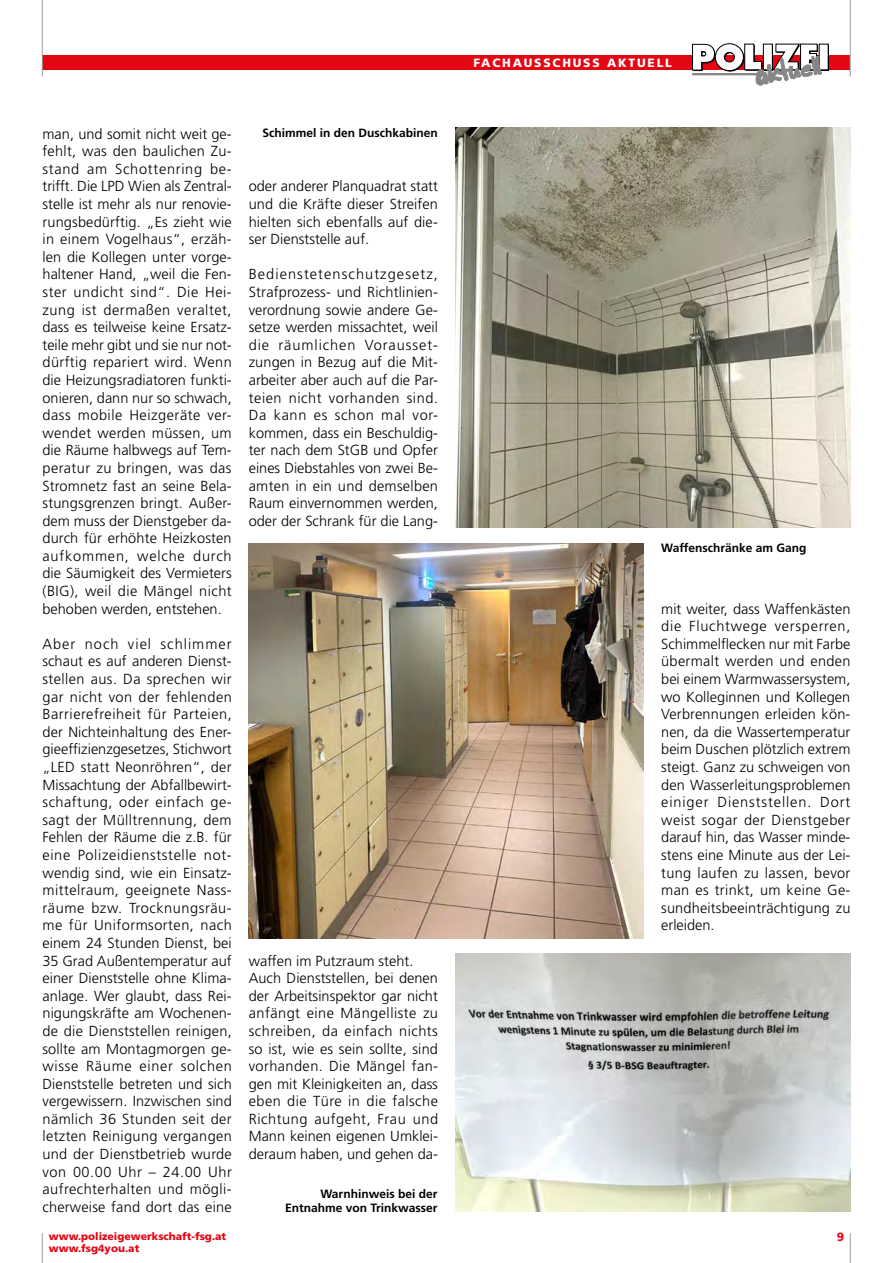
<style>
.page{position:relative;width:893px;height:1263px;background:#fff}
.page>*{position:absolute;margin:0;border:0;box-sizing:border-box;transform-origin:0 0}
.t1{font:300 14.55px/17.5px "Frutiger";letter-spacing:.01em;color:#000;text-align:justify}
.t2{font:700 12px/14.4px "Frutiger";color:#000;text-align:right}
.t3{font:900 12px "Frutiger";letter-spacing:.15em;color:#fff}
.t4{font:900 12px "Frutiger";color:#e30613}
.t5{font:900 10.5px "Frutiger";color:#e30613}
</style>
<div class="page">
<div style="left:42px;top:55px;width:808px;height:15px;background:#e30613"></div>
<hr style="left:42px;top:0;width:1px;height:77px;background:#9d9d9c">
<hr style="left:850px;top:0;width:1px;height:77px;background:#9d9d9c">
<hr style="left:42px;top:1233px;width:1px;height:30px;background:#9d9d9c">
<hr style="left:850px;top:1233px;width:1px;height:30px;background:#9d9d9c">
<div style="left:820px;top:45px;width:9px;height:26px;background:#000"></div>
<div style="left:819px;top:44px;width:9px;height:26px;background:#fff"></div>
<svg style="left:692px;top:43px;width:130px;height:42px"></svg>
<img style="left:455px;top:128px;width:395px;height:399px">
<img style="left:248px;top:543px;width:396px;height:395px">
<img style="left:455px;top:953px;width:395px;height:259px">
<p class="t1" style="left:43px;top:125px;width:191px">man, und somit nicht weit ge&shy;fehlt, was den baulichen Zu&shy;stand am Schottenring be&shy;trifft. Die LPD Wien als Zentral&shy;stelle ist mehr als nur renovie&shy;rungsbedürftig. „Es zieht wie in einem Vogelhaus“, erzäh&shy;len die Kollegen unter vorge&shy;haltener Hand, „weil die Fen&shy;ster undicht sind“. Die Hei&shy;zung ist dermaßen veraltet, dass es teilweise keine Ersatz&shy;teile mehr gibt und sie nur not&shy;dürftig repariert wird. Wenn die Heizungsradiatoren funkti&shy;onieren, dann nur so schwach, dass mobile Heizgeräte ver&shy;wendet werden müssen, um die Räume halbwegs auf Tem&shy;peratur zu bringen, was das Stromnetz fast an seine Bela&shy;stungsgrenzen bringt. Außer&shy;dem muss der Dienstgeber da&shy;durch für erhöhte Heizkosten aufkommen, welche durch die Säumigkeit des Vermieters (BIG), weil die Mängel nicht behoben werden, entstehen.</p>
<p class="t1" style="left:43px;top:635px;width:191px">Aber noch viel schlimmer schaut es auf anderen Dienst&shy;stellen aus. Da sprechen wir gar nicht von der fehlenden Barrierefreiheit für Parteien, der Nichteinhaltung des Ener&shy;gieeffizienzgesetzes, Stichwort „LED statt Neonröhren“, der Missachtung der Abfallbewirt&shy;schaftung, oder einfach ge&shy;sagt der Mülltrennung, dem Fehlen der Räume die z.B. für eine Polizeidienststelle not&shy;wendig sind, wie ein Einsatz&shy;mittelraum, geeignete Nass&shy;räume bzw. Trocknungsräu&shy;me für Uniformsorten, nach einem 24 Stunden Dienst, bei 35 Grad Außentemperatur auf einer Dienststelle ohne Klima&shy;anlage. Wer glaubt, dass Rei&shy;nigungskräfte am Wochenen&shy;de die Dienststellen reinigen, sollte am Montagmorgen ge&shy;wisse Räume einer solchen Dienststelle betreten und sich vergewissern. Inzwischen sind nämlich 36 Stunden seit der letzten Reinigung vergangen und der Dienstbetrieb wurde von 00.00 Uhr – 24.00 Uhr aufrechterhalten und mögli&shy;cherweise fand dort das eine</p>
<p class="t2" style="left:263px;top:125px;width:177px">Schimmel in den Duschkabinen</p>
<p class="t1" style="left:249px;top:178px;width:191px">oder anderer Planquadrat statt und die Kräfte dieser Streifen hielten sich ebenfalls auf die&shy;ser Dienststelle auf.</p>
<p class="t1" style="left:249px;top:266px;width:191px">Bedienstetenschutzgesetz, Strafprozess- und Richtlinien&shy;verordnung sowie andere Ge&shy;setze werden missachtet, weil die räumlichen Vorausset&shy;zungen in Bezug auf die Mit&shy;arbeiter aber auch auf die Par&shy;teien nicht vorhanden sind.<br>Da kann es schon mal vor&shy;kommen, dass ein Beschuldig&shy;ter nach dem StGB und Opfer eines Diebstahles von zwei Be&shy;amten in ein und demselben Raum einvernommen werden, oder der Schrank für die Lang-</p>
<p class="t1" style="left:249px;top:952px;width:191px;text-align:left">waffen im Putzraum steht.<br>Auch Dienststellen, bei denen der Arbeitsinspektor gar nicht anfängt eine Mängelliste zu schreiben, da einfach nichts so ist, wie es sein sollte, sind vorhanden. Die Mängel fan&shy;gen mit Kleinigkeiten an, dass eben die Türe in die falsche<br>Richtung aufgeht, Frau und<br>Mann keinen eigenen Umklei&shy;deraum haben, und gehen da-</p>
<p class="t2" style="left:285px;top:1186px;width:154px">Warnhinweis bei der<br>Entnahme von Trinkwasser</p>
<p class="t3" style="left:473px;top:56px;width:200px">FACHAUSSCHUSS AKTUELL</p>
<p class="t2" style="left:661px;top:541px;width:147px">Waffenschränke am Gang</p>
<p class="t1" style="left:661px;top:600px;width:191px">mit weiter, dass Waffenkästen die Fluchtwege versperren, Schimmelflecken nur mit Farbe übermalt werden und enden bei einem Warmwassersystem, wo Kolleginnen und Kollegen Verbrennungen erleiden kön&shy;nen, da die Wassertemperatur beim Duschen plötzlich extrem steigt. Ganz zu schweigen von den Wasserleitungsproblemen einiger Dienststellen. Dort weist sogar der Dienstgeber darauf hin, das Wasser minde&shy;stens eine Minute aus der Lei&shy;tung laufen zu lassen, bevor man es trinkt, um keine Ge&shy;sundheitsbeeinträchtigung zu erleiden.</p>
<p class="t5" style="left:49px;top:1230px;width:179px">www.polizeigewerkschaft-fsg.at</p>
<p class="t4" style="left:837px;top:1230px;width:9px">9</p>
<p class="t5" style="left:49px;top:1242px;width:92px">www.fsg4you.at</p>
</div>
